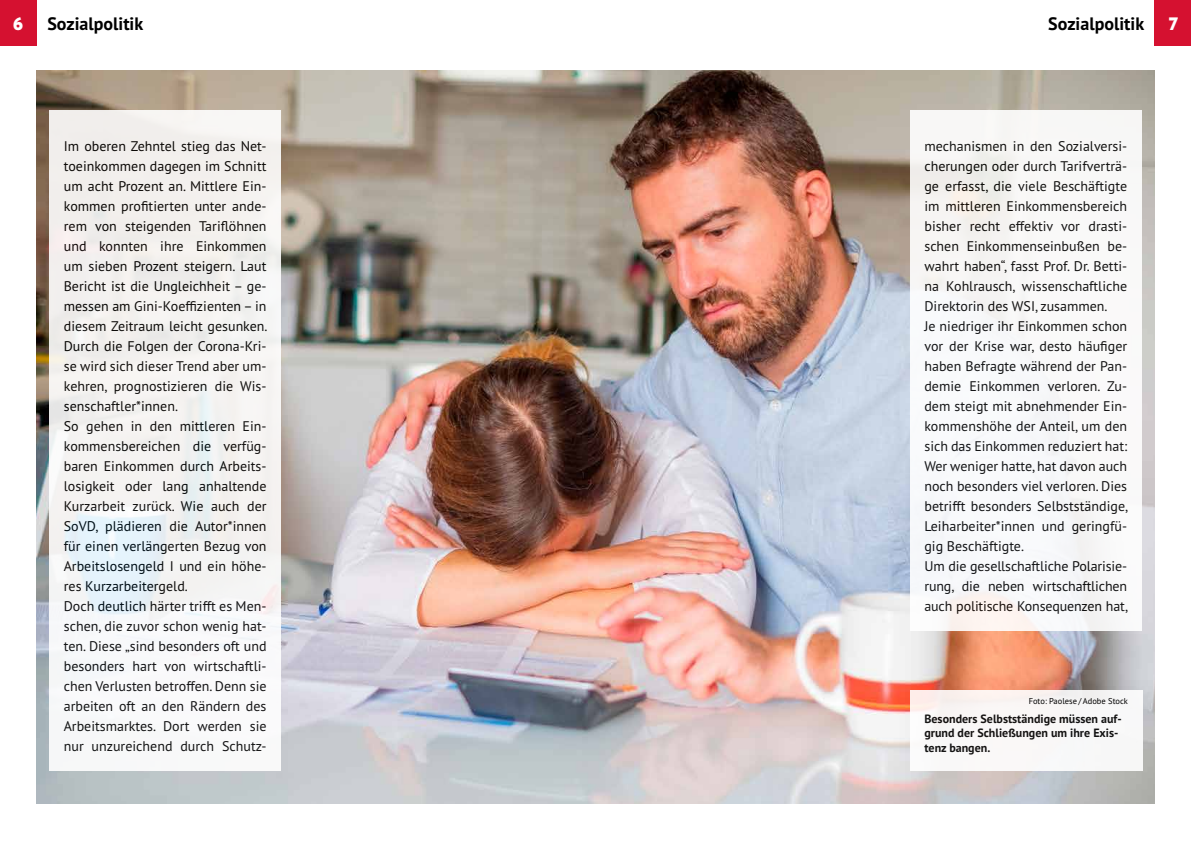
<style>
.page{position:relative;width:1191px;height:842px;background:#fff}
.page>*{position:absolute;margin:0;border:0;box-sizing:border-box;transform-origin:0 0}
.t1{font:700 18px "PT Sans Pro";color:#000}
.t2{font:900 18px "PT Sans Pro";color:#fff}
.t3{font:14px/20px "PT Sans Pro";color:#000}
.t4{font:700 12px/14.4px "PT Sans Pro";color:#000}
.t5{font:8.5px "PT Sans Pro";color:#000}
</style>
<div class="page">
<div style="left:0;top:0;width:36px;height:45px;background:#d51130"></div>
<div style="left:1155px;top:0;width:36px;height:45px;background:#d51130"></div>
<img style="left:36px;top:71px;width:1119px;height:733px">
<div style="left:910px;top:691px;width:232px;height:80px;background:#f9f7f7"></div>
<div style="left:50px;top:111px;width:231px;height:660px;background:linear-gradient(to right,#f1f2f2,#f6f5f4)"></div>
<div style="left:910px;top:111px;width:231px;height:520px;background:#f8f8f9"></div>
<p class="t2" style="left:12px;top:11px;width:13px">6</p>
<p class="t2" style="left:1167px;top:11px;width:13px">7</p>
<p class="t1" style="left:47px;top:11px;width:97px">Sozialpolitik</p>
<p class="t1" style="left:1048px;top:11px;width:97px">Sozialpolitik</p>
<p class="t3" style="left:64px;top:136px;width:205px">Im oberen Zehntel stieg das Net&shy;toeinkommen dagegen im Schnitt um acht Prozent an. Mittlere Ein&shy;kommen profitierten unter ande&shy;rem von steigenden Tariflöhnen und konnten ihre Einkommen um sieben Prozent steigern. Laut<br>Bericht ist die Ungleichheit – ge&shy;messen am Gini-Koeffizienten – in diesem Zeitraum leicht gesunken.<br>Durch die Folgen der Corona-Kri&shy;se wird sich dieser Trend aber um&shy;kehren, prognostizieren die Wis&shy;senschaftler*innen.<br>So gehen in den mittleren Ein&shy;kommensbereichen die verfüg&shy;baren Einkommen durch Arbeits&shy;losigkeit oder lang anhaltende<br>Kurzarbeit zurück. Wie auch der<br>SoVD, plädieren die Autor*innen für einen verlängerten Bezug von<br>Arbeitslosengeld I und ein höhe&shy;res Kurzarbeitergeld.<br>Doch deutlich härter trifft es Men&shy;schen, die zuvor schon wenig hat&shy;ten. Diese „sind besonders oft und besonders hart von wirtschaftli&shy;chen Verlusten betroffen. Denn sie arbeiten oft an den Rändern des<br>Arbeitsmarktes. Dort werden sie nur unzureichend durch Schutz-</p>
<p class="t3" style="left:924px;top:136px;width:205px">mechanismen in den Sozialversi&shy;cherungen oder durch Tarifverträ&shy;ge erfasst, die viele Beschäftigte im mittleren Einkommensbereich bisher recht effektiv vor drasti&shy;schen Einkommenseinbußen be&shy;wahrt haben“, fasst Prof. Dr. Betti&shy;na Kohlrausch, wissenschaftliche Direktorin des WSI, zusammen.<br>Je niedriger ihr Einkommen schon vor der Krise war, desto häufiger haben Befragte während der Pan&shy;demie Einkommen verloren. Zu&shy;dem steigt mit abnehmender Ein&shy;kommenshöhe der Anteil, um den sich das Einkommen reduziert hat:<br>Wer weniger hatte, hat davon auch noch besonders viel verloren. Dies betrifft besonders Selbstständige, Leiharbeiter*innen und geringfü&shy;gig Beschäftigte.<br>Um die gesellschaftliche Polarisie&shy;rung, die neben wirtschaftlichen auch politische Konsequenzen hat,</p>
<p class="t5" style="left:1028px;top:695px;width:101px">Foto: Paolese / Adobe Stock</p>
<p class="t4" style="left:924px;top:711px;width:199px">Besonders Selbstständige müssen auf&shy;grund der Schließungen um ihre Exis&shy;tenz bangen.</p>
</div>
